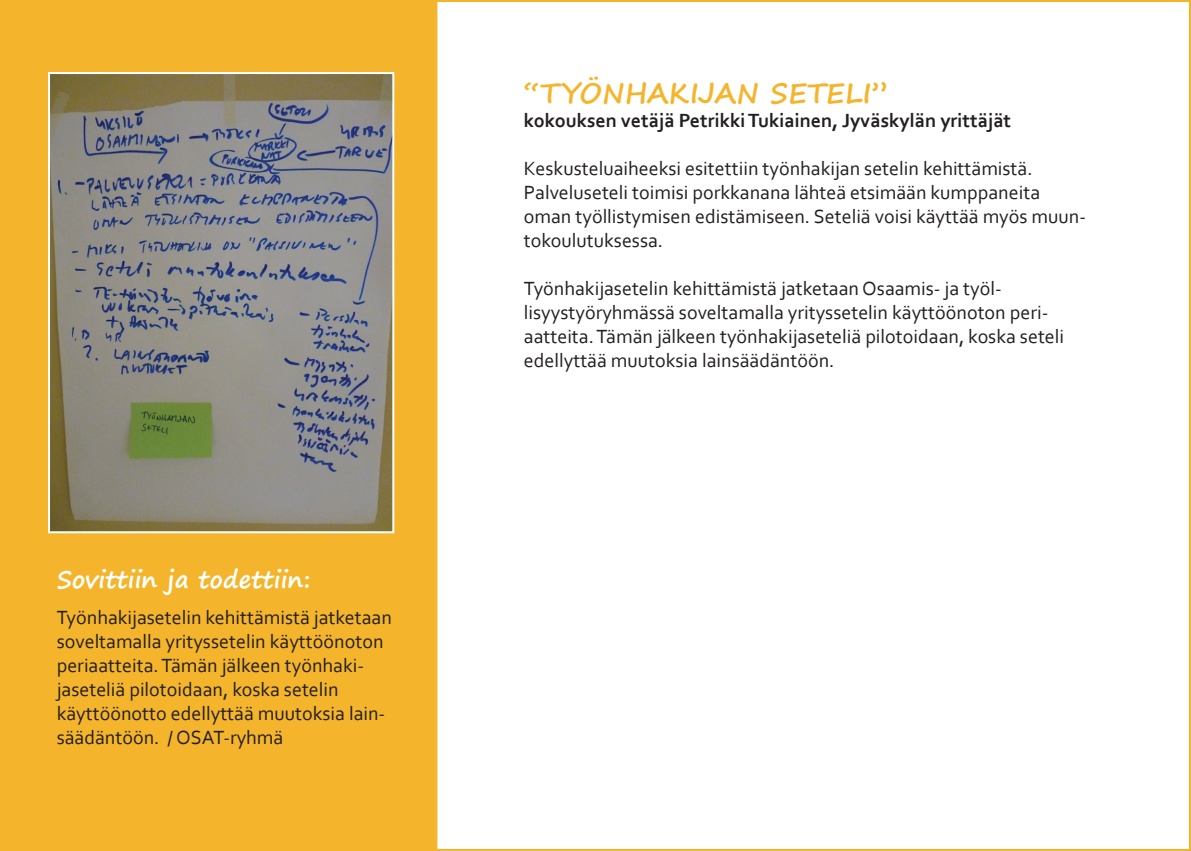
<style>
.page{position:relative;width:1191px;height:851px;background:#fff}
.page>*{position:absolute;margin:0;border:0;box-sizing:border-box;transform-origin:0 0}
.t1{font:700 28px "Segoe Print";color:#f4b52c}
.t2{font:700 24px "Segoe Print";color:#fff}
.t3{font:20px/24px "Corbel";color:#231f20}
.t4{font:700 20px "Corbel";color:#231f20}
</style>
<div class="page">
<div style="left:1px;top:0;width:436px;height:850px;background:#f4b52c"></div>
<img style="left:51px;top:75px;width:340px;height:455px">
<div style="left:48px;top:72px;width:346px;height:461px;border:2px solid #fff"></div>
<p class="t2" style="left:57px;top:557px;width:255px">Sovittiin ja todettiin:</p>
<p class="t3" style="left:57px;top:604px;width:337px">Työnhakijasetelin kehittämistä jatketaan soveltamalla yrityssetelin käyttöönoton periaatteita. Tämän jälkeen työnhaki&shy;jaseteliä pilotoidaan, koska setelin käyttöönotto edellyttää muutoksia lain&shy;säädäntöön. / OSAT-ryhmä</p>
<h1 class="t1" style="left:524px;top:68px;width:365px">“TYÖNHAKIJAN SETELI”</h1>
<p class="t4" style="left:524px;top:108px;width:489px">kokouksen vetäjä Petrikki Tukiainen, Jyväskylän yrittäjät</p>
<p class="t3" style="left:524px;top:156px;width:564px">Keskusteluaiheeksi esitettiin työnhakijan setelin kehittämistä.<br>Palveluseteli toimisi porkkanana lähteä etsimään kumppaneita oman työllistymisen edistämiseen. Seteliä voisi käyttää myös muun&shy;tokoulutuksessa.</p>
<p class="t3" style="left:524px;top:276px;width:542px">Työnhakijasetelin kehittämistä jatketaan Osaamis- ja työl&shy;lisyystyöryhmässä soveltamalla yrityssetelin käyttöönoton peri&shy;aatteita. Tämän jälkeen työnhakijaseteliä pilotoidaan, koska seteli edellyttää muutoksia lainsäädäntöön.</p>
</div>
